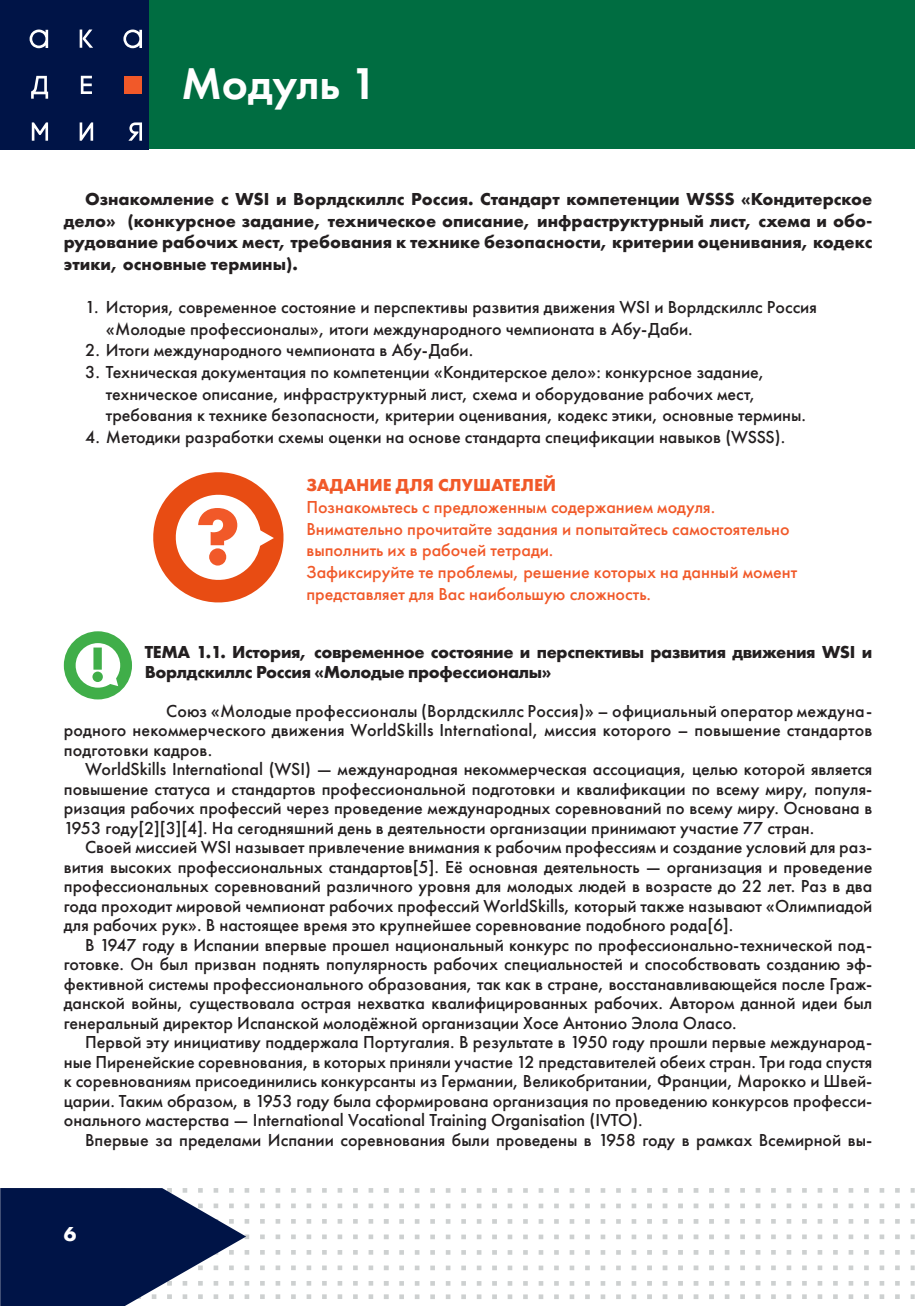
<style>
.page{position:relative;width:915px;height:1306px;background:#fff}
.page>*{position:absolute;margin:0;border:0;box-sizing:border-box;transform-origin:0 0}
.t1{font:600 46.2px "Futura PT";color:#fff}
.t2{font:700 21px "Futura PT";color:#fff}
.t3{font:500 18px/19.5px "Futura PT";color:#231f20;text-align:justify}
.t4{font:700 18px/21.6px "Futura PT";letter-spacing:-.02em;color:#231f20;text-align:justify}
.t5{font:500 18px/21.6px "Futura PT";color:#f15929}
.t6{font:700 18px "Futura PT";color:#f15929}
</style>
<div class="page">
<svg style="left:0;top:1188px;width:914px;height:117px"></svg>
<div style="left:0;top:0;width:914px;height:149px;background:#006d41"></div>
<div style="left:0;top:0;width:149px;height:149px;background:#001447"></div>
<svg style="left:30px;top:30px;width:112px;height:111px"></svg>
<div style="left:124px;top:76px;width:18px;height:18px;background:#f15929"></div>
<svg style="left:153px;top:472px;width:131px;height:131px"></svg>
<svg style="left:64px;top:631px;width:68px;height:68px"></svg>
<h1 class="t1" style="left:181px;top:55px;width:197px">Модуль 1</h1>
<p class="t4" style="left:64px;top:188px;width:809px;text-indent:21px">Ознакомление с WSI и Ворлдскиллс Россия. Стандарт компетенции WSSS «Кондитерское дело» (конкурсное задание, техническое описание, инфраструктурный лист, схема и обо&shy;рудование рабочих мест, требования к технике безопасности, критерии оценивания, кодекс этики, основные термины).</p>
<p class="t3" style="left:106px;top:296px;width:712px;line-height:21.6px;text-indent:-21px">1. История, современное состояние и перспективы развития движения WSI и Ворлдскиллс Россия «Молодые профессионалы», итоги международного чемпионата в Абу-Даби.</p>
<p class="t3" style="left:85px;top:341px;width:389px">2. Итоги международного чемпионата в Абу-Даби.</p>
<p class="t3" style="left:106px;top:361px;width:701px;line-height:21.6px;text-align:left;text-indent:-21px">3. Техническая документация по компетенции «Кондитерское дело»: конкурсное задание, техническое описание, инфраструктурный лист, схема и оборудование рабочих мест, требования к технике безопасности, критерии оценивания, кодекс этики, основные термины.</p>
<p class="t3" style="left:85px;top:427px;width:701px">4. Методики разработки схемы оценки на основе стандарта спецификации навыков (WSSS).</p>
<p class="t6" style="left:306px;top:474px;width:251px">ЗАДАНИЕ ДЛЯ СЛУШАТЕЛЕЙ</p>
<p class="t5" style="left:306px;top:496px;width:492px">Познакомьтесь с предложенным содержанием модуля.<br>Внимательно прочитайте задания и попытайтесь самостоятельно выполнить их в рабочей тетради.<br>Зафиксируйте те проблемы, решение которых на данный момент представляет для Вас наибольшую сложность.</p>
<p class="t4" style="left:145px;top:642px;width:728px;line-height:19.5px">ТЕМА 1.1. История, современное состояние и перспективы развития движения WSI и<br>Ворлдскиллс Россия «Молодые профессионалы»</p>
<p class="t3" style="left:64px;top:701px;width:809px;text-indent:102px">Союз «Молодые профессионалы (Ворлдскиллс Россия)» – официальный оператор междуна&shy;родного некоммерческого движения WorldSkills International, миссия которого – повышение стандартов подготовки кадров.</p>
<p class="t3" style="left:64px;top:759px;width:809px;text-indent:21px">WorldSkills International (WSI) — международная некоммерческая ассоциация, целью которой является повышение статуса и стандартов профессиональной подготовки и квалификации по всему миру, популя&shy;ризация рабочих профессий через проведение международных соревнований по всему миру. Основана в 1953 году[2][3][4]. На сегодняшний день в деятельности организации принимают участие 77 стран.</p>
<p class="t3" style="left:64px;top:837px;width:809px;text-indent:21px">Своей миссией WSI называет привлечение внимания к рабочим профессиям и создание условий для раз&shy;вития высоких профессиональных стандартов[5]. Её основная деятельность — организация и проведение профессиональных соревнований различного уровня для молодых людей в возрасте до 22 лет. Раз в два года проходит мировой чемпионат рабочих профессий WorldSkills, который также называют «Олимпиадой для рабочих рук». В настоящее время это крупнейшее соревнование подобного рода[6].</p>
<p class="t3" style="left:64px;top:935px;width:809px;text-indent:21px">В 1947 году в Испании впервые прошел национальный конкурс по профессионально-технической под&shy;готовке. Он был призван поднять популярность рабочих специальностей и способствовать созданию эф&shy;фективной системы профессионального образования, так как в стране, восстанавливающейся после Граж&shy;данской войны, существовала острая нехватка квалифицированных рабочих. Автором данной идеи был генеральный директор Испанской молодёжной организации Хосе Антонио Элола Оласо.</p>
<p class="t3" style="left:64px;top:1032px;width:809px;text-indent:21px">Первой эту инициативу поддержала Португалия. В результате в 1950 году прошли первые международ&shy;ные Пиренейские соревнования, в которых приняли участие 12 представителей обеих стран. Три года спустя к соревнованиям присоединились конкурсанты из Германии, Великобритании, Франции, Марокко и Швей&shy;царии. Таким образом, в 1953 году была сформирована организация по проведению конкурсов професси&shy;онального мастерства — International Vocational Training Organisation (IVTO).</p>
<p class="t3" style="left:85px;top:1130px;width:788px">Впервые за пределами Испании соревнования были проведены в 1958 году в рамках Всемирной вы-</p>
<p class="t2" style="left:64px;top:1220px;width:14px">6</p>
</div>
